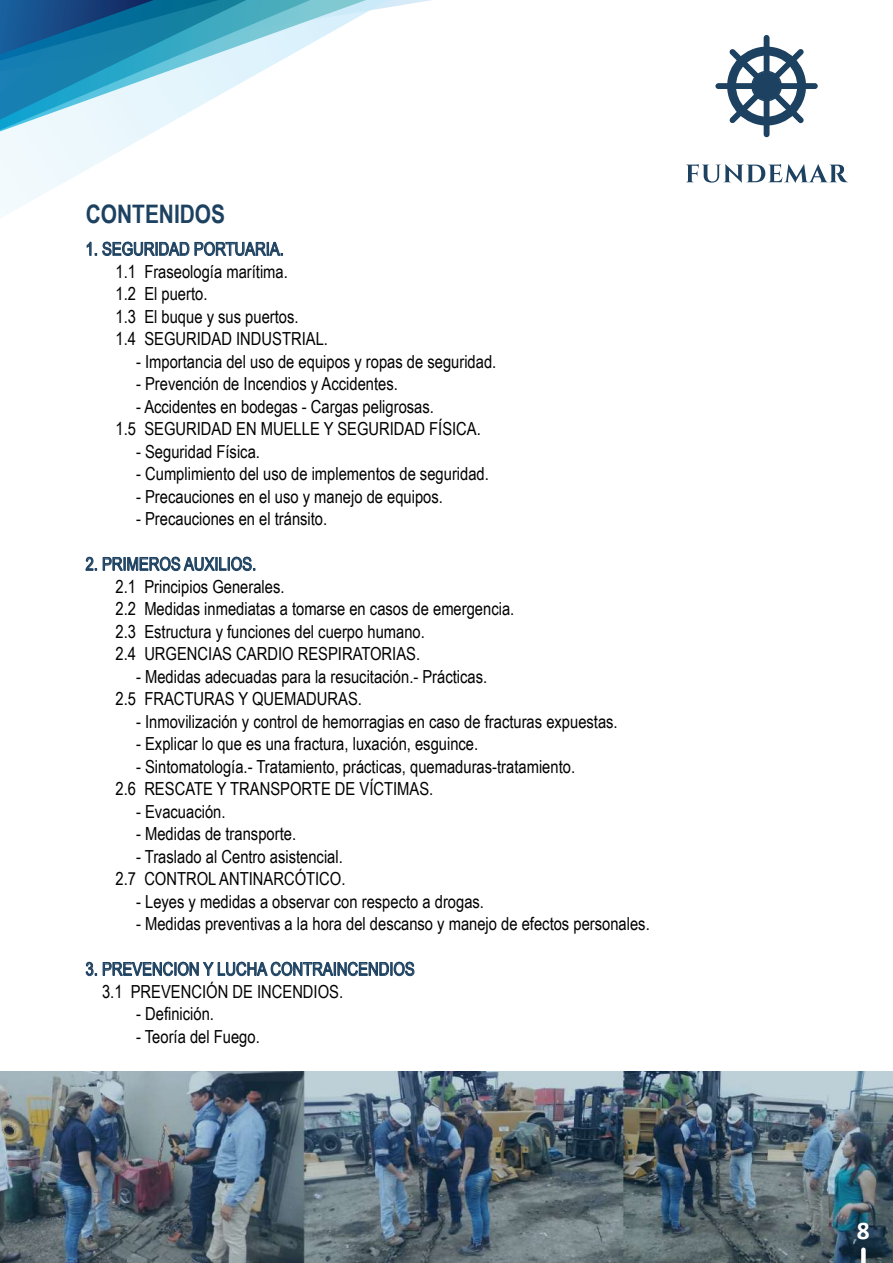
<style>
.page{position:relative;width:893px;height:1263px;background:#fff}
.page>*{position:absolute;margin:0;border:0;box-sizing:border-box;transform-origin:0 0}
.t1{font:700 25.5px "Arial Narrow";color:#1d4160}
.t2{font:700 25.5px "Calibri";color:#fff}
.t3{font:18px/22.5px "Arial Narrow";color:#000}
.t4{font:18px "Arial Narrow";color:#1d4160}
</style>
<div class="page">
<svg style="left:0;top:169px;width:284px;height:87px"></svg>
<svg style="left:0;top:0;width:772px;height:165px"></svg>
<img style="left:0;top:1071px;width:893px;height:192px">
<svg style="left:686px;top:164px;width:162px;height:19px"></svg>
<div style="left:764px;top:35px;width:5px;height:102px;background:#1d4160;border-radius:3px"></div>
<div style="left:715px;top:83px;width:103px;height:6px;background:#1d4160;border-radius:3px"></div>
<svg style="left:727px;top:47px;width:79px;height:79px"></svg>
<div style="left:861px;top:1250px;width:5px;height:13px;background:#fff"></div>
<svg style="left:87px;top:242px;width:102px;height:14px"></svg>
<svg style="left:195px;top:242px;width:88px;height:14px"></svg>
<svg style="left:86px;top:557px;width:11px;height:14px"></svg>
<svg style="left:103px;top:557px;width:152px;height:14px"></svg>
<svg style="left:86px;top:962px;width:11px;height:14px"></svg>
<svg style="left:103px;top:962px;width:311px;height:14px"></svg>
<h1 class="t1" style="left:86px;top:195px;width:141px">CONTENIDOS</h1>
<p class="t4" style="left:86px;top:236px;width:200px">1. SEGURIDAD PORTUARIA.</p>
<p class="t3" style="left:116px;top:260px;width:214px">1.1 Fraseología marítima.<br>1.2 El puerto.<br>1.3 El buque y sus puertos.<br>1.4 SEGURIDAD INDUSTRIAL.</p>
<p class="t3" style="left:136px;top:350px;width:362px">- Importancia del uso de equipos y ropas de seguridad.</p>
<p class="t3" style="left:136px;top:372px;width:263px">- Prevención de Incendios y Accidentes.</p>
<p class="t3" style="left:116px;top:395px;width:367px;text-indent:21px">- Accidentes en bodegas - Cargas peligrosas.<br>1.5 SEGURIDAD EN MUELLE Y SEGURIDAD FÍSICA.</p>
<p class="t3" style="left:136px;top:440px;width:125px">- Seguridad Física.</p>
<p class="t3" style="left:136px;top:462px;width:354px">- Cumplimiento del uso de implementos de seguridad.</p>
<p class="t3" style="left:136px;top:485px;width:308px">- Precauciones en el uso y manejo de equipos.</p>
<p class="t3" style="left:136px;top:507px;width:193px">- Precauciones en el tránsito.</p>
<p class="t4" style="left:86px;top:551px;width:172px">2. PRIMEROS AUXILIOS.</p>
<p class="t3" style="left:116px;top:575px;width:400px">2.1 Principios Generales.<br>2.2 Medidas inmediatas a tomarse en casos de emergencia.<br>2.3 Estructura y funciones del cuerpo humano.<br>2.4 URGENCIAS CARDIO RESPIRATORIAS.</p>
<p class="t3" style="left:116px;top:665px;width:373px;text-indent:21px">- Medidas adecuadas para la resucitación.- Prácticas.<br>2.5 FRACTURAS Y QUEMADURAS.</p>
<p class="t3" style="left:136px;top:710px;width:483px">- Inmovilización y control de hemorragias en caso de fracturas expuestas.</p>
<p class="t3" style="left:136px;top:732px;width:344px">- Explicar lo que es una fractura, luxación, esguince.</p>
<p class="t3" style="left:116px;top:755px;width:461px;text-indent:21px">- Sintomatología.- Tratamiento, prácticas, quemaduras-tratamiento.<br>2.6 RESCATE Y TRANSPORTE DE VÍCTIMAS.</p>
<p class="t3" style="left:136px;top:800px;width:91px">- Evacuación.</p>
<p class="t3" style="left:136px;top:822px;width:161px">- Medidas de transporte.</p>
<p class="t3" style="left:116px;top:845px;width:231px;text-align:right">- Traslado al Centro asistencial.<br>2.7 CONTROL ANTINARCÓTICO.</p>
<p class="t3" style="left:136px;top:890px;width:349px">- Leyes y medidas a observar con respecto a drogas.</p>
<p class="t3" style="left:136px;top:912px;width:515px">- Medidas preventivas a la hora del descanso y manejo de efectos personales.</p>
<p class="t4" style="left:86px;top:956px;width:331px">3. PREVENCION Y LUCHA CONTRAINCENDIOS</p>
<p class="t3" style="left:102px;top:980px;width:243px">3.1 PREVENCIÓN DE INCENDIOS.</p>
<p class="t3" style="left:136px;top:1002px;width:79px">- Definición.</p>
<p class="t3" style="left:136px;top:1025px;width:125px">- Teoría del Fuego.</p>
<h1 class="t2" style="left:857px;top:1212px;width:14px">8</h1>
</div>
